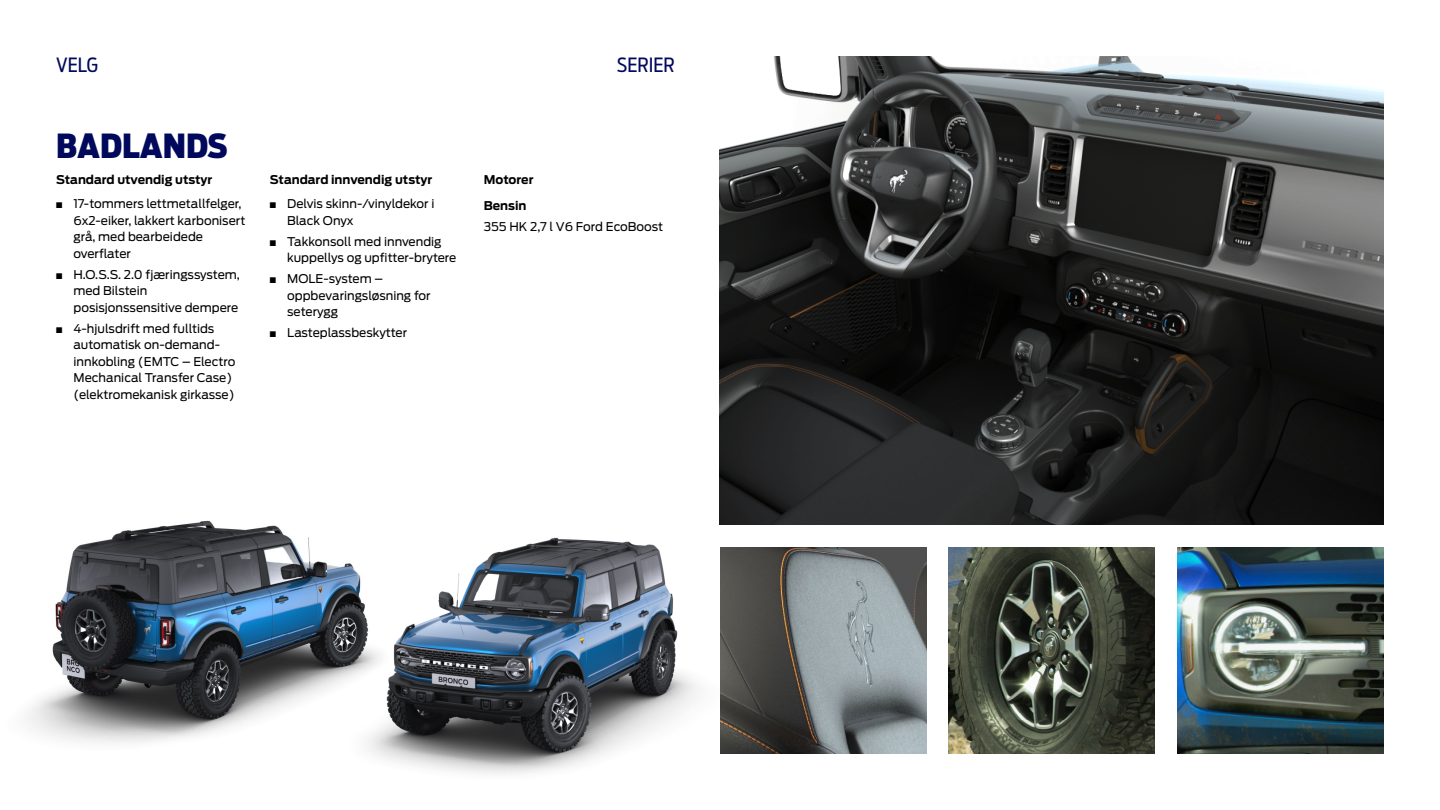
<style>
.page{position:relative;width:1440px;height:810px;background:#fff}
.page>*{position:absolute;margin:0;border:0;box-sizing:border-box;transform-origin:0 0}
.t1{font:900 33px "Ford Antenna Cond";color:#00095b}
.t2{font:19.5px "Ford Antenna Cond";color:#00095b}
.t3{font:12px/16.5px "Ford Antenna";color:#000}
.t4{font:700 12px/26.1px "Ford Antenna";color:#000}
</style>
<div class="page">
<img style="left:1178px;top:548px;width:206px;height:206px">
<img style="left:720px;top:548px;width:206px;height:206px">
<img style="left:949px;top:548px;width:206px;height:206px">
<img style="left:719px;top:56px;width:665px;height:468px">
<img style="left:27px;top:520px;width:312px;height:223px">
<img style="left:339px;top:515px;width:381px;height:259px">
<h2 class="t2" style="left:56px;top:48px;width:43px">VELG</h2>
<h2 class="t2" style="left:617px;top:48px;width:60px">SERIER</h2>
<h1 class="t1" style="left:56px;top:115px;width:173px">BADLANDS</h1>
<p class="t4" style="left:56px;top:166px;width:158px">Standard utvendig utstyr</p>
<p class="t3" style="left:73px;top:194px;width:173px;text-indent:-17px">■ 17-tommers lettmetallfelger,<br>6x2-eiker, lakkert karbonisert grå, med bearbeidede overflater</p>
<p class="t3" style="left:73px;top:265px;width:168px;text-indent:-17px">■ H.O.S.S. 2.0 fjæringssystem, med Bilstein posisjonssensitive dempere</p>
<p class="t3" style="left:73px;top:319px;width:163px;text-indent:-17px">■ 4-hjulsdrift med fulltids automatisk on-demand&shy;innkobling (EMTC – Electro<br>Mechanical Transfer Case) (elektromekanisk girkasse)</p>
<p class="t4" style="left:270px;top:166px;width:164px">Standard innvendig utstyr</p>
<p class="t3" style="left:287px;top:194px;width:149px;text-indent:-17px">■ Delvis skinn-/vinyldekor i<br>Black Onyx</p>
<p class="t3" style="left:287px;top:232px;width:171px;text-indent:-17px">■ Takkonsoll med innvendig kuppellys og upfitter-brytere</p>
<p class="t3" style="left:287px;top:269px;width:145px;text-indent:-17px">■ MOLE-system – oppbevaringsløsning for seterygg</p>
<p class="t3" style="left:270px;top:323px;width:139px">■ Lasteplassbeskytter</p>
<p class="t4" style="left:484px;top:166px;width:51px">Motorer<br>Bensin</p>
<p class="t3" style="left:484px;top:217px;width:181px">355 HK 2,7 l V6 Ford EcoBoost</p>
</div>
